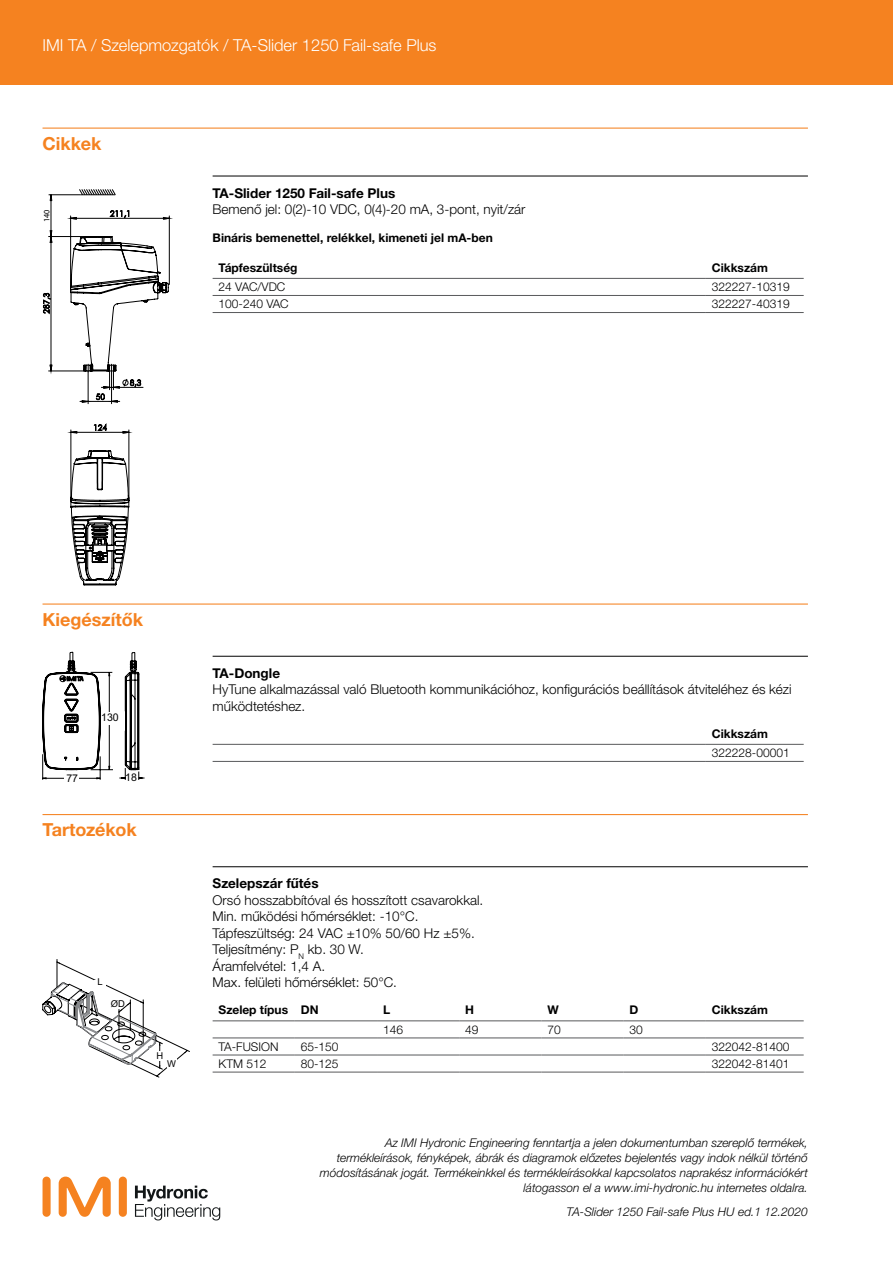
<style>
.page{position:relative;width:893px;height:1263px;background:#fff}
.page>*{position:absolute;margin:0;border:0;box-sizing:border-box;transform-origin:0 0}
.t1{font:700 18px "Helvetica Neue LTW1 G";color:#f58220}
.t2{font:300 16.5px "Helvetica Neue LTW1 G";color:#fff}
.t3{font:300 13.5px/16.5px "Helvetica Neue LTW1 G";color:#000}
.t4{font:700 13.5px "Helvetica Neue LTW1 G";color:#000}
.t5{font:italic 300 12px/15px "Helvetica Neue LTW1 G";color:#000;text-align:right}
.t6{font:300 12px "Helvetica Neue LTW1 G";color:#000}
.t7{font:700 12px "Helvetica Neue LTW1 G";color:#000}
.t8{font:10.65px "Arial";color:#000}
.t9{font:9.45px "Arial";color:#000}
.t10{font:8.25px "Myriad Pro";color:#000}
</style>
<div class="page">
<div style="left:119px;top:1176px;width:8px;height:41px;background:#f58220;border-radius:4px"></div>
<div style="left:43px;top:1176px;width:8px;height:41px;background:#f58220;border-radius:4px"></div>
<svg style="left:59px;top:1176px;width:52px;height:41px"></svg>
<svg style="left:135px;top:1185px;width:85px;height:35px"></svg>
<div style="left:0;top:0;width:893px;height:85px;background:#f58220"></div>
<hr style="left:43px;top:128px;width:765px;height:1px;background:#f58220">
<hr style="left:213px;top:176px;width:595px;height:1px;background:#000">
<hr style="left:43px;top:603px;width:765px;height:2px;background:#f58220">
<hr style="left:213px;top:656px;width:595px;height:1px;background:#000">
<hr style="left:213px;top:278px;width:493px;height:1px;background:#58595b">
<hr style="left:706px;top:278px;width:98px;height:1px;background:#58595b">
<hr style="left:213px;top:295px;width:493px;height:1px;background:#58595b">
<hr style="left:213px;top:312px;width:493px;height:1px;background:#58595b">
<hr style="left:706px;top:295px;width:98px;height:1px;background:#58595b">
<hr style="left:706px;top:312px;width:98px;height:1px;background:#58595b">
<hr style="left:43px;top:814px;width:765px;height:1px;background:#f58220">
<hr style="left:213px;top:866px;width:595px;height:1px;background:#000">
<hr style="left:213px;top:744px;width:493px;height:1px;background:#58595b">
<hr style="left:213px;top:761px;width:493px;height:1px;background:#58595b">
<hr style="left:706px;top:744px;width:98px;height:1px;background:#58595b">
<hr style="left:706px;top:761px;width:98px;height:1px;background:#58595b">
<hr style="left:213px;top:1020px;width:82px;height:1px;background:#58595b">
<hr style="left:295px;top:1020px;width:82px;height:1px;background:#58595b">
<hr style="left:377px;top:1020px;width:82px;height:1px;background:#58595b">
<hr style="left:459px;top:1020px;width:82px;height:1px;background:#58595b">
<hr style="left:541px;top:1020px;width:83px;height:1px;background:#58595b">
<hr style="left:624px;top:1020px;width:82px;height:1px;background:#58595b">
<hr style="left:706px;top:1020px;width:98px;height:1px;background:#58595b">
<hr style="left:213px;top:1038px;width:82px;height:1px;background:#58595b">
<hr style="left:295px;top:1038px;width:82px;height:1px;background:#58595b">
<hr style="left:377px;top:1038px;width:82px;height:1px;background:#58595b">
<hr style="left:459px;top:1038px;width:82px;height:1px;background:#58595b">
<hr style="left:541px;top:1038px;width:83px;height:1px;background:#58595b">
<hr style="left:624px;top:1038px;width:82px;height:1px;background:#58595b">
<hr style="left:706px;top:1038px;width:98px;height:1px;background:#58595b">
<hr style="left:213px;top:1055px;width:82px;height:1px;background:#58595b">
<hr style="left:213px;top:1072px;width:82px;height:1px;background:#58595b">
<hr style="left:295px;top:1055px;width:82px;height:1px;background:#58595b">
<hr style="left:295px;top:1072px;width:82px;height:1px;background:#58595b">
<hr style="left:377px;top:1055px;width:82px;height:1px;background:#58595b">
<hr style="left:377px;top:1072px;width:82px;height:1px;background:#58595b">
<hr style="left:459px;top:1055px;width:82px;height:1px;background:#58595b">
<hr style="left:459px;top:1072px;width:82px;height:1px;background:#58595b">
<hr style="left:541px;top:1055px;width:83px;height:1px;background:#58595b">
<hr style="left:541px;top:1072px;width:83px;height:1px;background:#58595b">
<hr style="left:624px;top:1055px;width:82px;height:1px;background:#58595b">
<hr style="left:624px;top:1072px;width:82px;height:1px;background:#58595b">
<hr style="left:706px;top:1055px;width:98px;height:1px;background:#58595b">
<hr style="left:706px;top:1072px;width:98px;height:1px;background:#58595b">
<hr style="left:169px;top:216px;width:1px;height:68px;background:#000">
<svg style="left:43px;top:189px;width:126px;height:396px"></svg>
<svg style="left:43px;top:652px;width:102px;height:128px"></svg>
<svg style="left:43px;top:959px;width:147px;height:118px"></svg>
<div style="left:94px;top:980px;width:12px;height:5px;background:#fff"></div>
<div style="left:156px;top:1051px;width:8px;height:10px;background:#fff"></div>
<div style="left:167px;top:1058px;width:10px;height:10px;background:#fff"></div>
<h2 class="t2" style="left:43px;top:35px;width:396px">IMI TA / Szelepmozgatók / TA-Slider 1250 Fail-safe Plus</h2>
<h1 class="t1" style="left:43px;top:132px;width:61px">Cikkek</h1>
<p class="t10" style="left:42px;top:222px;width:14px;rotate:-90deg">140</p>
<p class="t4" style="left:213px;top:184px;width:184px">TA-Slider 1250 Fail-safe Plus</p>
<p class="t3" style="left:213px;top:201px;width:314px">Bemenő jel: 0(2)-10 VDC, 0(4)-20 mA, 3-pont, nyit/zár</p>
<p class="t7" style="left:213px;top:230px;width:282px">Bináris bemenettel, relékkel, kimeneti jel mA-ben</p>
<p class="t7" style="left:219px;top:260px;width:81px">Tápfeszültség</p>
<p class="t7" style="left:712px;top:260px;width:58px">Cikkszám</p>
<p class="t6" style="left:219px;top:280px;width:68px">24 VAC/VDC</p>
<p class="t6" style="left:712px;top:280px;width:79px">322227-10319</p>
<p class="t6" style="left:219px;top:297px;width:72px">100-240 VAC</p>
<p class="t6" style="left:712px;top:297px;width:79px">322227-40319</p>
<h1 class="t1" style="left:43px;top:608px;width:102px">Kiegészítők</h1>
<p class="t8" style="left:66px;top:771px;width:13px">77</p>
<p class="t8" style="left:101px;top:711px;width:19px">130</p>
<p class="t8" style="left:125px;top:771px;width:13px">18</p>
<h1 class="t1" style="left:43px;top:819px;width:96px">Tartozékok</h1>
<p class="t9" style="left:98px;top:976px;width:7px">L</p>
<p class="t9" style="left:111px;top:998px;width:16px">ØD</p>
<p class="t9" style="left:156px;top:1050px;width:8px">H</p>
<p class="t9" style="left:167px;top:1058px;width:10px">W</p>
<p class="t4" style="left:213px;top:665px;width:69px">TA-Dongle</p>
<p class="t3" style="left:213px;top:681px;width:580px">HyTune alkalmazással való Bluetooth kommunikációhoz, konfigurációs beállítások átviteléhez és kézi működtetéshez.</p>
<p class="t7" style="left:712px;top:726px;width:58px">Cikkszám</p>
<p class="t6" style="left:712px;top:745px;width:79px">322228-00001</p>
<p class="t4" style="left:213px;top:875px;width:107px">Szelepszár fűtés</p>
<p class="t3" style="left:213px;top:892px;width:272px">Orsó hosszabbítóval és hosszított csavarokkal.<br>Min. működési hőmérséklet: -10°C.<br>Tápfeszültség: 24 VAC ±10% 50/60 Hz ±5%.<br>Teljesítmény: P<sub>N</sub> kb. 30 W.<br>Áramfelvétel: 1,4 A.<br>Max. felületi hőmérséklet: 50°C.</p>
<p class="t7" style="left:219px;top:1003px;width:101px">Szelep típus DN</p>
<p class="t7" style="left:383px;top:1003px;width:9px">L</p>
<p class="t7" style="left:465px;top:1003px;width:10px">H</p>
<p class="t7" style="left:547px;top:1003px;width:13px">W</p>
<p class="t7" style="left:630px;top:1003px;width:10px">D</p>
<p class="t7" style="left:712px;top:1003px;width:58px">Cikkszám</p>
<p class="t6" style="left:383px;top:1022px;width:22px">146</p>
<p class="t6" style="left:465px;top:1022px;width:15px">49</p>
<p class="t6" style="left:547px;top:1022px;width:15px">70</p>
<p class="t6" style="left:630px;top:1022px;width:15px">30</p>
<p class="t6" style="left:219px;top:1039px;width:61px">TA-FUSION</p>
<p class="t6" style="left:301px;top:1039px;width:39px">65-150</p>
<p class="t6" style="left:712px;top:1039px;width:79px">322042-81400</p>
<p class="t6" style="left:219px;top:1056px;width:49px">KTM 512</p>
<p class="t6" style="left:301px;top:1056px;width:39px">80-125</p>
<p class="t6" style="left:712px;top:1056px;width:79px">322042-81401</p>
<p class="t5" style="left:320px;top:1135px;width:489px">Az IMI Hydronic Engineering fenntartja a jelen dokumentumban szereplő termékek, termékleírások, fényképek, ábrák és diagramok előzetes bejelentés vagy indok nélkül történő módosításának jogát. Termékeinkkel és termékleírásokkal kapcsolatos naprakész információkért látogasson el a www.imi-hydronic.hu internetes oldalra.</p>
<p class="t5" style="left:567px;top:1204px;width:243px">TA-Slider 1250 Fail-safe Plus HU ed.1 12.2020</p>
</div>
